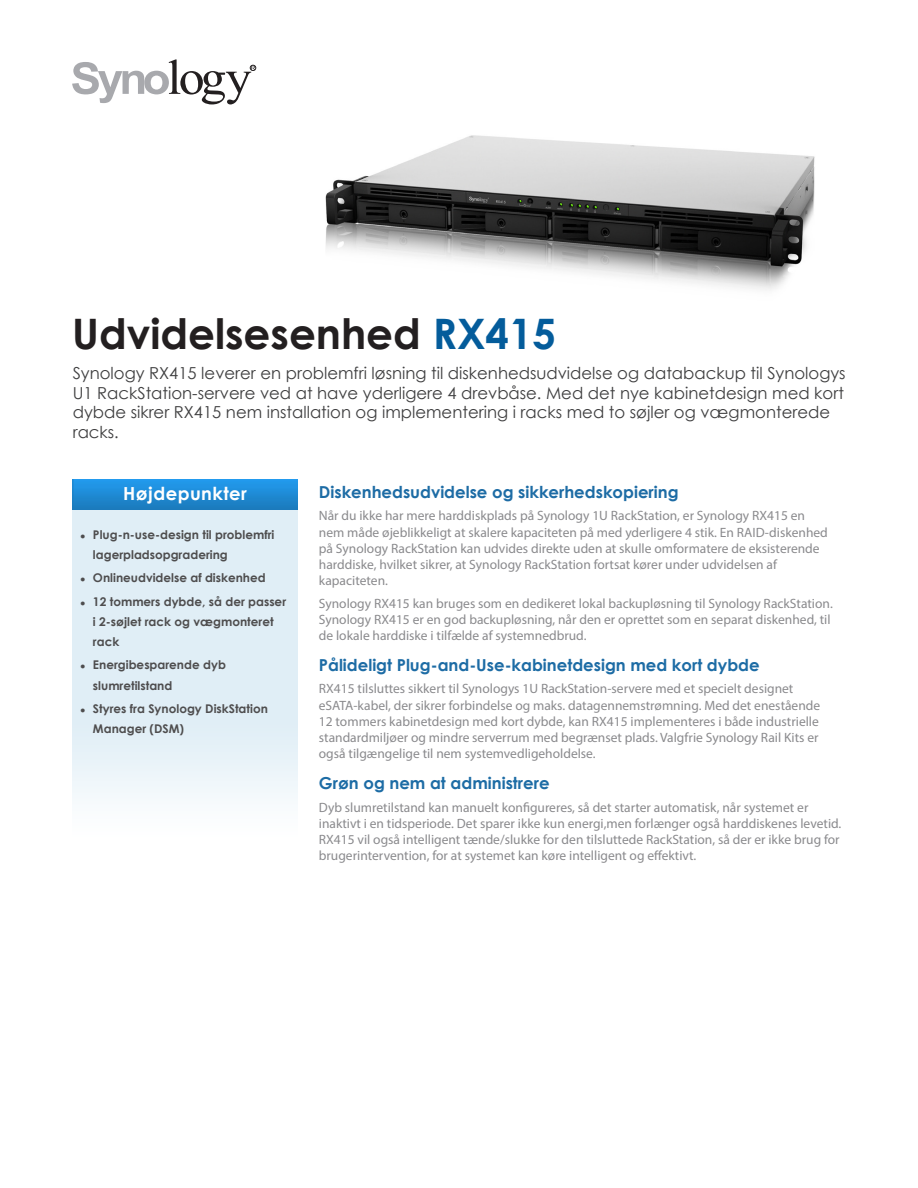
<style>
.page{position:relative;width:918px;height:1188px;background:#fff}
.page>*{position:absolute;margin:0;border:0;box-sizing:border-box;transform-origin:0 0}
.ChapterTitle{font:700 42px "Century Gothic";color:#231f20}
.ChapterTitleHighligh{font:700 18px "Century Gothic";letter-spacing:.025em;color:#fff}
.ChapterTitleDesc{font:16.5px/19.8px "Century Gothic";color:#3e3e3f}
.BodyHeading{font:700 16.5px "Century Gothic";color:#1d6ca5}
.BodyContent{font:13.5px/16.2px "Myriad Pro";color:#8a8a8d}
.t1{font:700 12px/20.2px "Century Gothic";color:#4e4d4e}
.s1{color:#045c9b}
.s2{font-family:"Arial";font-size:9px}
</style>
<div class="page">
<img style="left:72px;top:509px;width:225px;height:289px">
<img style="left:72px;top:479px;width:225px;height:30px">
<svg style="left:72px;top:59px;width:184px;height:45px"></svg>
<img style="left:325px;top:135px;width:490px;height:155px">
<p class="ChapterTitle" style="left:72px;top:302px;width:485px">Udvidelsesenhed <span class="s1">RX415</span></p>
<p class="ChapterTitleDesc" style="left:73px;top:363px;width:775px">Synology RX415 leverer en problemfri løsning til diskenhedsudvidelse og databackup til Synologys U1 RackStation-servere ved at have yderligere 4 drevbåse. Med det nye kabinetdesign med kort dybde sikrer RX415 nem installation og implementering i racks med to søjler og vægmonterede racks.</p>
<p class="ChapterTitleHighligh" style="left:123px;top:479px;width:125px">Højdepunkter</p>
<p class="t1" style="left:93px;top:524px;width:183px;text-indent:-13px"><span class="s2">●</span> Plug-n-use-design til problemfri lagerpladsopgradering</p>
<p class="t1" style="left:80px;top:567px;width:187px"><span class="s2">●</span> Onlineudvidelse af diskenhed</p>
<p class="t1" style="left:93px;top:591px;width:195px;text-indent:-13px"><span class="s2">●</span> 12 tommers dybde, så der passer i 2-søjlet rack og vægmonteret rack</p>
<p class="t1" style="left:93px;top:654px;width:134px;text-indent:-13px"><span class="s2">●</span> Energibesparende dyb slumretilstand</p>
<p class="t1" style="left:93px;top:698px;width:176px;text-indent:-13px"><span class="s2">●</span> Styres fra Synology DiskStation<br>Manager (DSM)</p>
<p class="BodyHeading" style="left:319px;top:479px;width:361px">Diskenhedsudvidelse og sikkerhedskopiering</p>
<p class="BodyContent" style="left:319px;top:508px;width:511px">Når du ikke har mere harddiskplads på Synology 1U RackStation, er Synology RX415 en nem måde øjeblikkeligt at skalere kapaciteten på med yderligere 4 stik. En RAID-diskenhed på Synology RackStation kan udvides direkte uden at skulle omformatere de eksisterende harddiske, hvilket sikrer, at Synology RackStation fortsat kører under udvidelsen af kapaciteten.</p>
<p class="BodyContent" style="left:319px;top:595px;width:515px">Synology RX415 kan bruges som en dedikeret lokal backupløsning til Synology RackStation.<br>Synology RX415 er en god backupløsning, når den er oprettet som en separat diskenhed, til de lokale harddiske i tilfælde af systemnedbrud.</p>
<p class="BodyHeading" style="left:319px;top:652px;width:442px">Pålideligt Plug-and-Use-kabinetdesign med kort dybde</p>
<p class="BodyContent" style="left:319px;top:681px;width:503px">RX415 tilsluttes sikkert til Synologys 1U RackStation-servere med et specielt designet eSATA-kabel, der sikrer forbindelse og maks. datagennemstrømning. Med det enestående 12 tommers kabinetdesign med kort dybde, kan RX415 implementeres i både industrielle standardmiljøer og mindre serverrum med begrænset plads. Valgfrie Synology Rail Kits er også tilgængelige til nem systemvedligeholdelse.</p>
<p class="BodyHeading" style="left:319px;top:771px;width:232px">Grøn og nem at administrere</p>
<p class="BodyContent" style="left:319px;top:799px;width:524px">Dyb slumretilstand kan manuelt konfigureres, så det starter automatisk, når systemet er inaktivt i en tidsperiode. Det sparer ikke kun energi,men forlænger også harddiskenes levetid.<br>RX415 vil også intelligent tænde/slukke for den tilsluttede RackStation, så der er ikke brug for brugerintervention, for at systemet kan køre intelligent og effektivt.</p>
</div>
